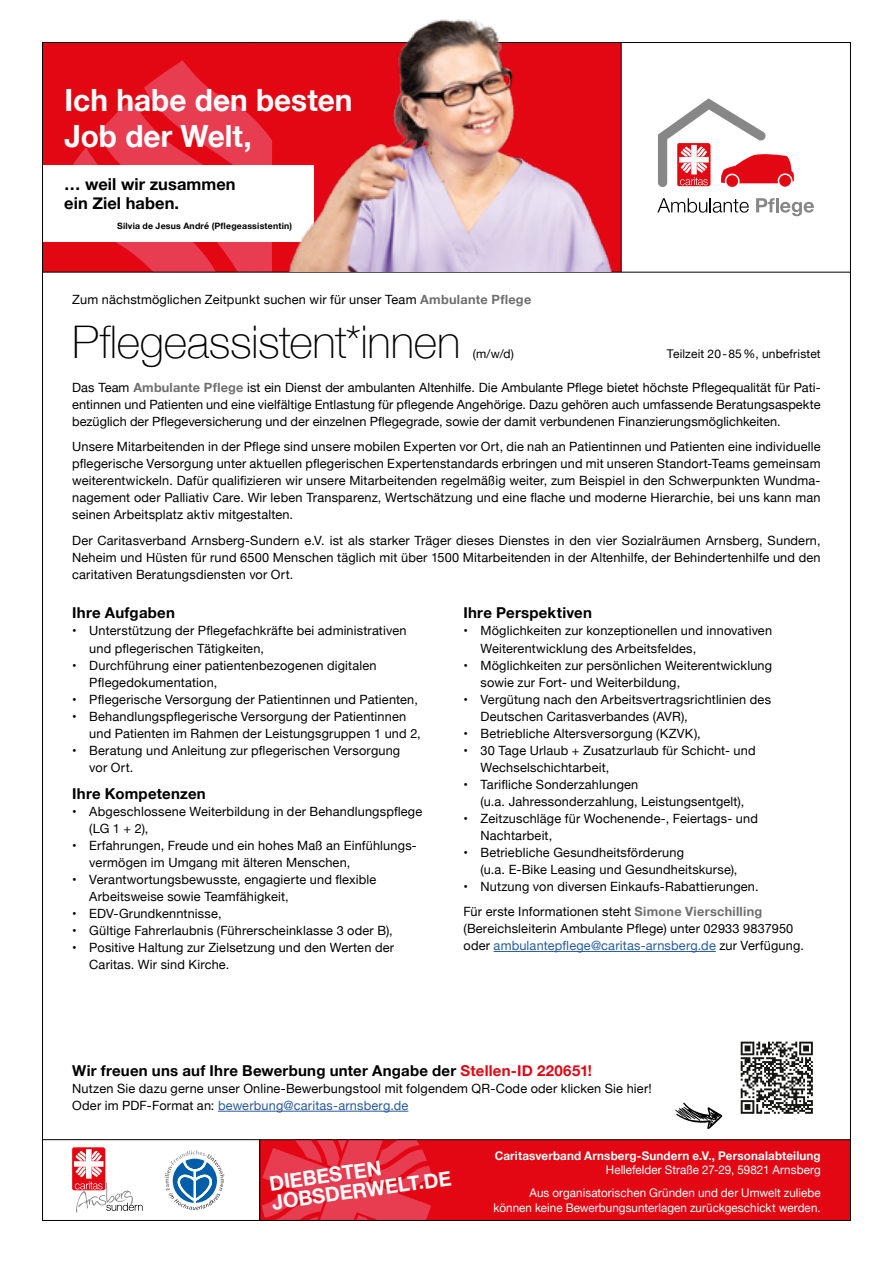
<style>
.page{position:relative;width:893px;height:1263px;background:#fff}
.page>*{position:absolute;margin:0;border:0;box-sizing:border-box;transform-origin:0 0}
.t1{font:100 45px "Helvetica Neue";letter-spacing:-.01em;color:#000}
.t2{font:700 30.6px/36.8px "Helvetica Neue";color:#fff}
.t3{font:700 20.55px/19.5px "Helvetica Neue";color:#fff}
.t4{font:700 16.35px/19.6px "Helvetica Neue";letter-spacing:.005em;color:#000}
.t5{font:700 15px "Helvetica Neue";letter-spacing:.015em;color:#000}
.t6{font:12.75px/17px "Helvetica Neue";letter-spacing:.015em;color:#000}
.t7{font:12px/23px "Helvetica Neue";letter-spacing:.005em;color:#fff;text-align:right}
.t8{font:700 12px "Helvetica Neue";letter-spacing:.015em;color:#fff}
.t9{font:12px "Helvetica Neue";letter-spacing:.015em;color:#000}
.t10{font:700 8.7px "Helvetica Neue";letter-spacing:.025em;color:#000}
.s1{font-weight:700;color:#706f6f}
.s2{color:#275b9b}
.s3{color:#e30613}
</style>
<div class="page">
<div style="left:259px;top:1140px;width:591px;height:80px;background:#e30613"></div>
<svg style="left:262px;top:1140px;width:170px;height:79px"></svg>
<svg style="left:72px;top:1147px;width:71px;height:66px"></svg>
<svg style="left:165px;top:1150px;width:59px;height:60px"></svg>
<hr style="left:494px;top:951px;width:222px;height:1px;background:#275b9b">
<hr style="left:218px;top:1111px;width:190px;height:1px;background:#275b9b">
<svg style="left:741px;top:1041px;width:72px;height:73px"></svg>
<svg style="left:675px;top:1102px;width:48px;height:27px"></svg>
<div style="left:43px;top:43px;width:578px;height:229px;background:#e30613"></div>
<svg style="left:60px;top:60px;width:191px;height:212px"></svg>
<div style="left:43px;top:166px;width:271px;height:76px;background:#fff"></div>
<svg style="left:680px;top:98px;width:114px;height:89px"></svg>
<svg style="left:680px;top:198px;width:69px;height:15px"></svg>
<svg style="left:756px;top:198px;width:58px;height:18px"></svg>
<hr style="left:43px;top:1139px;width:807px;height:1px;background:#000">
<hr style="left:259px;top:1140px;width:1px;height:80px;background:#000">
<hr style="left:43px;top:272px;width:807px;height:1px;background:#000">
<img style="left:251px;top:19px;width:429px;height:253px">
<h2 class="t2" style="left:64px;top:82px;width:290px">Ich habe den besten<br>Job der Welt,</h2>
<p class="t4" style="left:64px;top:175px;width:173px">… weil wir zusammen ein Ziel haben.</p>
<p class="t10" style="left:117px;top:219px;width:176px">Silvia de Jesus André (Pflegeassistentin)</p>
<p class="t6" style="left:72px;top:291px;width:461px">Zum nächstmöglichen Zeitpunkt suchen wir für unser Team <span class="s1">Ambulante Pflege</span></p>
<h1 class="t1" style="left:72px;top:308px;width:390px">Pflegeassistent*innen</h1>
<p class="t9" style="left:473px;top:345px;width:42px">(m/w/d)</p>
<p class="t9" style="left:667px;top:345px;width:155px">Teilzeit 20-85%, unbefristet</p>
<p class="t6" style="left:72px;top:379px;width:750px;text-align:justify">Das Team <span class="s1">Ambulante Pflege</span> ist ein Dienst der ambulanten Altenhilfe. Die Ambulante Pflege bietet höchste Pflegequalität für Pati&shy;entinnen und Patienten und eine vielfältige Entlastung für pflegende Angehörige. Dazu gehören auch umfassende Beratungsaspekte bezüglich der Pflegeversicherung und der einzelnen Pflegegrade, sowie der damit verbundenen Finanzierungsmöglichkeiten.</p>
<p class="t6" style="left:72px;top:439px;width:750px;text-align:justify">Unsere Mitarbeitenden in der Pflege sind unsere mobilen Experten vor Ort, die nah an Patientinnen und Patienten eine individuelle pflegerische Versorgung unter aktuellen pflegerischen Expertenstandards erbringen und mit unseren Standort-Teams gemeinsam weiterentwickeln. Dafür qualifizieren wir unsere Mitarbeitenden regelmäßig weiter, zum Beispiel in den Schwerpunkten Wundma&shy;nagement oder Palliativ Care. Wir leben Transparenz, Wertschätzung und eine flache und moderne Hierarchie, bei uns kann man seinen Arbeitsplatz aktiv mitgestalten.</p>
<p class="t6" style="left:72px;top:533px;width:750px;text-align:justify">Der Caritasverband Arnsberg-Sundern e.V. ist als starker Träger dieses Dienstes in den vier Sozialräumen Arnsberg, Sundern, Neheim und Hüsten für rund 6500 Menschen täglich mit über 1500 Mitarbeitenden in der Altenhilfe, der Behindertenhilfe und den caritativen Beratungsdiensten vor Ort.</p>
<p class="t5" style="left:72px;top:601px;width:104px">Ihre Aufgaben</p>
<p class="t6" style="left:89px;top:623px;width:319px;text-indent:-17px">• Unterstützung der Pflegefachkräfte bei administrativen und pflegerischen Tätigkeiten,</p>
<p class="t6" style="left:89px;top:657px;width:289px;text-indent:-17px">• Durchführung einer patientenbezogenen digitalen<br>Pflegedokumentation,</p>
<p class="t6" style="left:72px;top:691px;width:347px">• Pflegerische Versorgung der Patientinnen und Patienten,</p>
<p class="t6" style="left:89px;top:708px;width:333px;text-indent:-17px">• Behandlungspflegerische Versorgung der Patientinnen und Patienten im Rahmen der Leistungsgruppen 1 und 2,</p>
<p class="t6" style="left:89px;top:742px;width:312px;text-indent:-17px">• Beratung und Anleitung zur pflegerischen Versorgung vor Ort.</p>
<p class="t5" style="left:72px;top:782px;width:135px">Ihre Kompetenzen</p>
<p class="t6" style="left:89px;top:804px;width:334px;text-indent:-17px">• Abgeschlossene Weiterbildung in der Behandlungspflege (LG 1 + 2),</p>
<p class="t6" style="left:89px;top:838px;width:329px;text-indent:-17px">• Erfahrungen, Freude und ein hohes Maß an Einfühlungs&shy;vermögen im Umgang mit älteren Menschen,</p>
<p class="t6" style="left:89px;top:872px;width:289px;text-indent:-17px">• Verantwortungsbewusste, engagierte und flexible<br>Arbeitsweise sowie Teamfähigkeit,</p>
<p class="t6" style="left:72px;top:906px;width:151px">• EDV-Grundkenntnisse,</p>
<p class="t6" style="left:72px;top:923px;width:322px">• Gültige Fahrerlaubnis (Führerscheinklasse 3 oder B),</p>
<p class="t6" style="left:89px;top:940px;width:306px;text-indent:-17px">• Positive Haltung zur Zielsetzung und den Werten der<br>Caritas. Wir sind Kirche.</p>
<p class="t5" style="left:463px;top:601px;width:130px">Ihre Perspektiven</p>
<p class="t6" style="left:480px;top:623px;width:293px;text-indent:-17px">• Möglichkeiten zur konzeptionellen und innovativen<br>Weiterentwicklung des Arbeitsfeldes,</p>
<p class="t6" style="left:480px;top:657px;width:293px;text-indent:-17px">• Möglichkeiten zur persönlichen Weiterentwicklung sowie zur Fort- und Weiterbildung,</p>
<p class="t6" style="left:480px;top:691px;width:292px;text-indent:-17px">• Vergütung nach den Arbeitsvertragsrichtlinien des<br>Deutschen Caritasverbandes (AVR),</p>
<p class="t6" style="left:463px;top:725px;width:239px">• Betriebliche Altersversorgung (KZVK),</p>
<p class="t6" style="left:480px;top:742px;width:277px;text-indent:-17px">• 30 Tage Urlaub + Zusatzurlaub für Schicht- und<br>Wechselschichtarbeit,</p>
<p class="t6" style="left:480px;top:776px;width:265px;text-indent:-17px">• Tarifliche Sonderzahlungen<br>(u.a. Jahressonderzahlung, Leistungsentgelt),</p>
<p class="t6" style="left:480px;top:810px;width:279px;text-indent:-17px">• Zeitzuschläge für Wochenende-, Feiertags- und<br>Nachtarbeit,</p>
<p class="t6" style="left:480px;top:844px;width:258px;text-indent:-17px">• Betriebliche Gesundheitsförderung<br>(u.a. E-Bike Leasing und Gesundheitskurse),</p>
<p class="t6" style="left:463px;top:874px;width:300px;line-height:25.5px">• Nutzung von diversen Einkaufs-Rabattierungen.<br>Für erste Informationen steht <span class="s1">Simone Vierschilling</span></p>
<p class="t6" style="left:463px;top:921px;width:342px">(Bereichsleiterin Ambulante Pflege) unter 02933 9837950 oder <span class="s2">ambulantepflege@caritas-arnsberg.de</span> zur Verfügung.</p>
<p class="t5" style="left:72px;top:1059px;width:521px">Wir freuen uns auf Ihre Bewerbung unter Angabe der <span class="s3">Stellen-ID 220651!</span></p>
<p class="t6" style="left:72px;top:1080px;width:581px">Nutzen Sie dazu gerne unser Online-Bewerbungstool mit folgendem QR-Code oder klicken Sie hier!<br>Oder im PDF-Format an: <span class="s2">bewerbung@caritas-arnsberg.de</span></p>
<h3 class="t3" style="left:268px;top:1174px;width:182px;rotate:-8deg">DIEBESTEN<br>JOBSDERWELT.DE</h3>
<p class="t8" style="left:495px;top:1146px;width:327px">Caritasverband Arnsberg-Sundern e.V., Personalabteilung</p>
<p class="t7" style="left:530px;top:1159px;width:293px">Hellefelder Straße 27-29, 59821 Arnsberg<br>Aus organisatorischen Gründen und der Umwelt zuliebe</p>
<p class="t7" style="left:494px;top:1197px;width:329px">können keine Bewerbungsunterlagen zurückgeschickt werden.</p>
</div>
